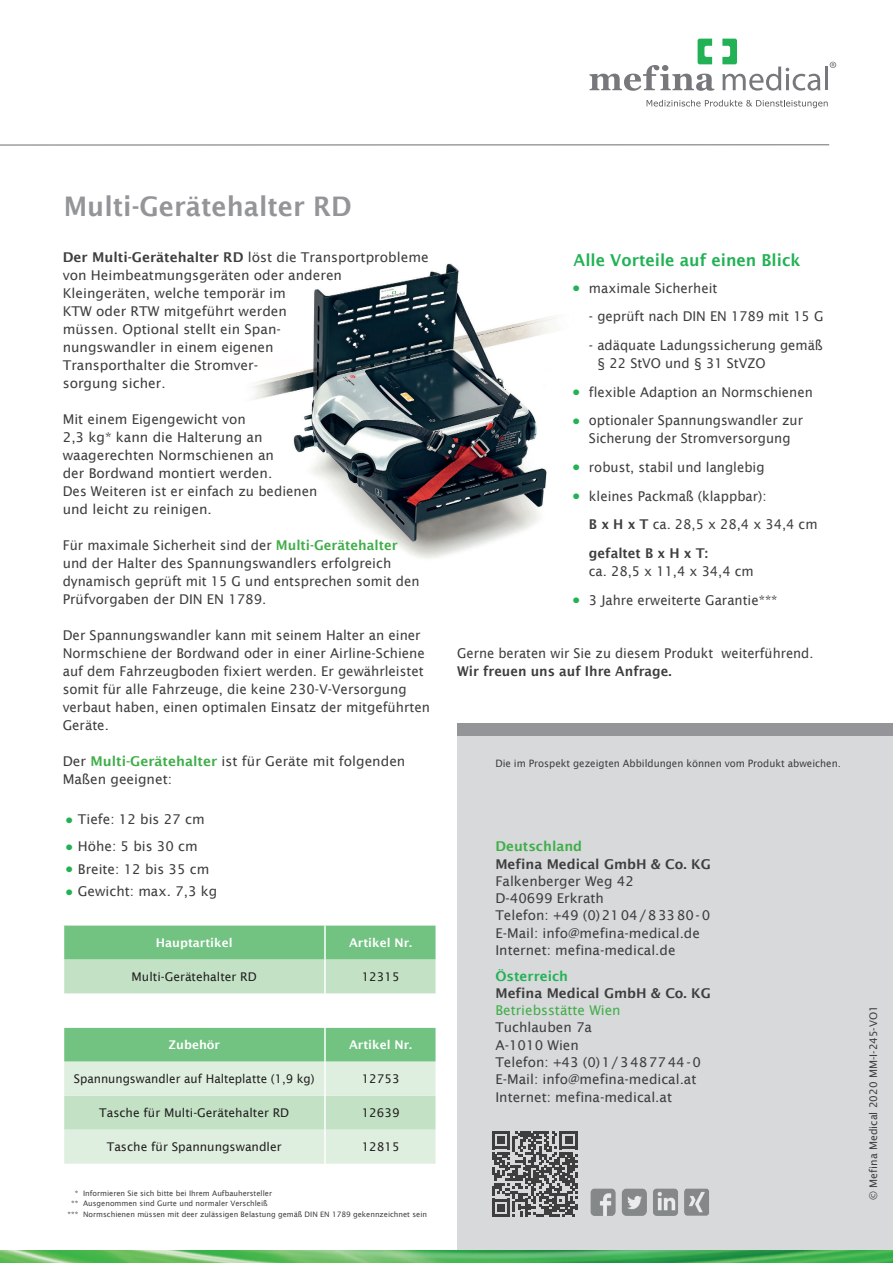
<style>
.page{position:relative;width:893px;height:1263px;background:#fff}
.page>*{position:absolute;margin:0;border:0;box-sizing:border-box;transform-origin:0 0}
.t1{font:600 27px "Lucida Sans";color:#939598;scale:.96 1}
.t2{font:600 16.5px "Lucida Sans";color:#22b255}
.t3{font:13.5px/18px "Lucida Sans";color:#3e3e3f}
.t4{font:13.5px "Lucida Sans";color:#3e3e3f;scale:.96 1}
.t5{font:600 13.5px "Lucida Sans";color:#3e3e3f}
.t6{font:600 13.5px "Lucida Sans";color:#3e3e3f;scale:.96 1}
.t7{font:13.5px "Lucida Sans";color:#40ae49}
.t8{font:600 13.5px "Lucida Sans";color:#40ae49}
.t9{font:600 13.5px "Lucida Sans";color:#22b255}
.t10{font:12px "Lucida Sans";color:#231f20}
.t11{font:600 12px "Lucida Sans";color:#fff}
.t12{font:10.5px "Lucida Sans";color:#3e3e3f}
.t13{font:10.2px "Lucida Sans";color:#3e3e3f;scale:.96 1}
.t14{font:7.5px "Lucida Sans";color:#3e3e3f}
.s1{font-weight:600}
.s2{font-weight:600;color:#40ae49}
.s3{font-size:40.5px;color:#22b255}
</style>
<div class="page">
<img style="left:252px;top:264px;width:303px;height:295px">
<div style="left:457px;top:725px;width:436px;height:538px;background:#d8d9da"></div>
<img style="left:0;top:1251px;width:893px;height:12px">
<div style="left:457px;top:723px;width:436px;height:13px;background:#939598"></div>
<hr style="left:0;top:145px;width:829px;height:1px;background:#6c6d70">
<svg style="left:647px;top:100px;width:181px;height:8px"></svg>
<hr style="left:825px;top:67px;width:3px;height:23px;background:#76787b">
<svg style="left:830px;top:62px;width:6px;height:6px"></svg>
<svg style="left:722px;top:39px;width:98px;height:52px"></svg>
<svg style="left:589px;top:39px;width:125px;height:52px"></svg>
<img style="left:590px;top:1188px;width:119px;height:28px">
<div style="left:64px;top:925px;width:372px;height:34px;background:#72c382"></div>
<svg style="left:64px;top:959px;width:372px;height:103px;background:#9cd3a5"></svg>
<svg style="left:64px;top:994px;width:372px;height:34px"></svg>
<svg style="left:64px;top:1062px;width:372px;height:102px;background:#d6ead6"></svg>
<hr style="left:324px;top:925px;width:2px;height:34px;background:#fff">
<hr style="left:324px;top:959px;width:2px;height:35px;background:#fff">
<hr style="left:324px;top:994px;width:2px;height:34px;background:#fff">
<hr style="left:324px;top:1028px;width:2px;height:34px;background:#fff">
<hr style="left:324px;top:1062px;width:2px;height:34px;background:#fff">
<hr style="left:324px;top:1096px;width:2px;height:34px;background:#fff">
<hr style="left:324px;top:1130px;width:2px;height:34px;background:#fff">
<svg style="left:492px;top:1131px;width:86px;height:86px"></svg>
<h1 class="t1" style="left:64px;top:191px;width:301px">Multi-Gerätehalter RD</h1>
<p class="t3" style="left:63px;top:248px;width:367px"><span class="s1">Der Multi-Gerätehalter RD</span> löst die Transportprobleme von Heimbeatmungsgeräten oder anderen Kleingeräten, welche temporär im<br>KTW oder RTW mitgeführt werden<br>müssen. Optional stellt ein Span-<br>nungswandler in einem eigenen<br>Transporthalter die Stromver-<br>sorgung sicher.</p>
<p class="t3" style="left:63px;top:410px;width:256px">Mit einem Eigengewicht von<br>2,3 kg* kann die Halterung an waagerechten Normschienen an<br>der Bordwand montiert werden.<br>Des Weiteren ist er einfach zu bedienen und leicht zu reinigen.</p>
<p class="t3" style="left:63px;top:536px;width:358px">Für maximale Sicherheit sind der <span class="s2">Multi-Gerätehalter </span>und der Halter des Spannungswandlers erfolgreich dynamisch geprüft mit 15 G und entsprechen somit den Prüfvorgaben der DIN EN 1789.</p>
<p class="t3" style="left:63px;top:626px;width:369px">Der Spannungswandler kann mit seinem Halter an einer Normschiene der Bordwand oder in einer Airline-Schiene auf dem Fahrzeugboden fixiert werden. Er gewährleistet somit für alle Fahrzeuge, die keine 230-V-Versorgung verbaut haben, einen optimalen Einsatz der mitgeführten Geräte.</p>
<p class="t3" style="left:63px;top:752px;width:344px">Der <span class="s2">Multi-Gerätehalter</span> ist für Geräte mit folgenden<br>Maßen geeignet:</p>
<p class="t3" style="left:56px;top:810px;width:150px"><span class="s3">•</span>Tiefe: 12 bis 27 cm</p>
<p class="t3" style="left:56px;top:837px;width:143px"><span class="s3">•</span>Höhe: 5 bis 30 cm</p>
<p class="t3" style="left:56px;top:860px;width:155px"><span class="s3">•</span>Breite: 12 bis 35 cm</p>
<p class="t3" style="left:56px;top:882px;width:162px"><span class="s3">•</span>Gewicht: max. 7,3 kg</p>
<p class="t11" style="left:156px;top:936px;width:78px">Hauptartikel</p>
<p class="t11" style="left:349px;top:936px;width:65px">Artikel Nr.</p>
<p class="t10" style="left:132px;top:970px;width:127px">Multi-Gerätehalter RD</p>
<p class="t10" style="left:362px;top:970px;width:39px">12315</p>
<p class="t11" style="left:168px;top:1038px;width:53px">Zubehör</p>
<p class="t11" style="left:349px;top:1038px;width:65px">Artikel Nr.</p>
<p class="t10" style="left:74px;top:1072px;width:242px">Spannungswandler auf Halteplatte (1,9 kg)</p>
<p class="t10" style="left:362px;top:1072px;width:39px">12753</p>
<p class="t10" style="left:99px;top:1106px;width:192px">Tasche für Multi-Gerätehalter RD</p>
<p class="t10" style="left:362px;top:1106px;width:39px">12639</p>
<p class="t10" style="left:107px;top:1140px;width:176px">Tasche für Spannungswandler</p>
<p class="t10" style="left:362px;top:1140px;width:39px">12815</p>
<p class="t14" style="left:75px;top:1189px;width:199px">* Informieren Sie sich bitte bei Ihrem Aufbauhersteller</p>
<p class="t14" style="left:71px;top:1199px;width:198px">** Ausgenommen sind Gurte und normaler Verschleiß</p>
<p class="t14" style="left:68px;top:1210px;width:361px">*** Normschienen müssen mit deer zulässigen Belastung gemäß DIN EN 1789 gekennzeichnet sein</p>
<p class="t2" style="left:574px;top:251px;width:229px">Alle Vorteile auf einen Blick</p>
<p class="t3" style="left:563px;top:279px;width:155px"><span class="s3">•</span>maximale Sicherheit</p>
<p class="t3" style="left:589px;top:308px;width:236px">- geprüft nach DIN EN 1789 mit 15 G</p>
<p class="t3" style="left:597px;top:336px;width:227px;text-indent:-8px">- adäquate Ladungssicherung gemäß § 22 StVO und § 31 StVZO</p>
<p class="t3" style="left:563px;top:383px;width:251px"><span class="s3">•</span>flexible Adaption an Normschienen</p>
<p class="t3" style="left:589px;top:411px;width:216px;text-indent:-26px"><span class="s3">•</span>optionaler Spannungswandler zur<br>Sicherung der Stromversorgung</p>
<p class="t3" style="left:563px;top:458px;width:203px"><span class="s3">•</span>robust, stabil und langlebig</p>
<p class="t3" style="left:589px;top:481px;width:230px;line-height:28.7px;text-indent:-26px"><span class="s3">•</span>kleines Packmaß (klappbar):<br><span class="s1">B x H x T</span> ca. 28,5 x 28,4 x 34,4 cm <span class="s1">gefaltet B x H x T:</span></p>
<p class="t3" style="left:589px;top:562px;width:166px">ca. 28,5 x 11,4 x 34,4 cm</p>
<p class="t3" style="left:563px;top:591px;width:216px"><span class="s3">•</span>3 Jahre erweiterte Garantie***</p>
<p class="t4" style="left:457px;top:645px;width:373px">Gerne beraten wir Sie zu diesem Produkt weiterführend.</p>
<p class="t6" style="left:457px;top:663px;width:225px">Wir freuen uns auf Ihre Anfrage.</p>
<p class="t13" style="left:495px;top:757px;width:361px">Die im Prospekt gezeigten Abbildungen können vom Produkt abweichen.</p>
<p class="t8" style="left:495px;top:839px;width:88px">Deutschland</p>
<p class="t5" style="left:495px;top:856px;width:217px">Mefina Medical GmbH &amp; Co. KG</p>
<p class="t3" style="left:495px;top:872px;width:216px;line-height:17.2px">Falkenberger Weg 42<br>D-40699 Erkrath<br>Telefon: +49 (0)2104/83380-0<br>E-Mail: info@mefina-medical.de<br>Internet: mefina-medical.de</p>
<p class="t9" style="left:495px;top:968px;width:74px">Österreich</p>
<p class="t5" style="left:495px;top:985px;width:217px">Mefina Medical GmbH &amp; Co. KG</p>
<p class="t7" style="left:495px;top:1002px;width:127px">Betriebsstätte Wien</p>
<p class="t3" style="left:495px;top:1019px;width:207px;line-height:17.4px">Tuchlauben 7a<br>A-1010 Wien<br>Telefon: +43 (0)1/3487744-0<br>E-Mail: info@mefina-medical.at<br>Internet: mefina-medical.at</p>
<p class="t12" style="left:867px;top:1200px;width:196px;rotate:-90deg">© Mefina Medical 2020 MM-I-245-VO1</p>
</div>
